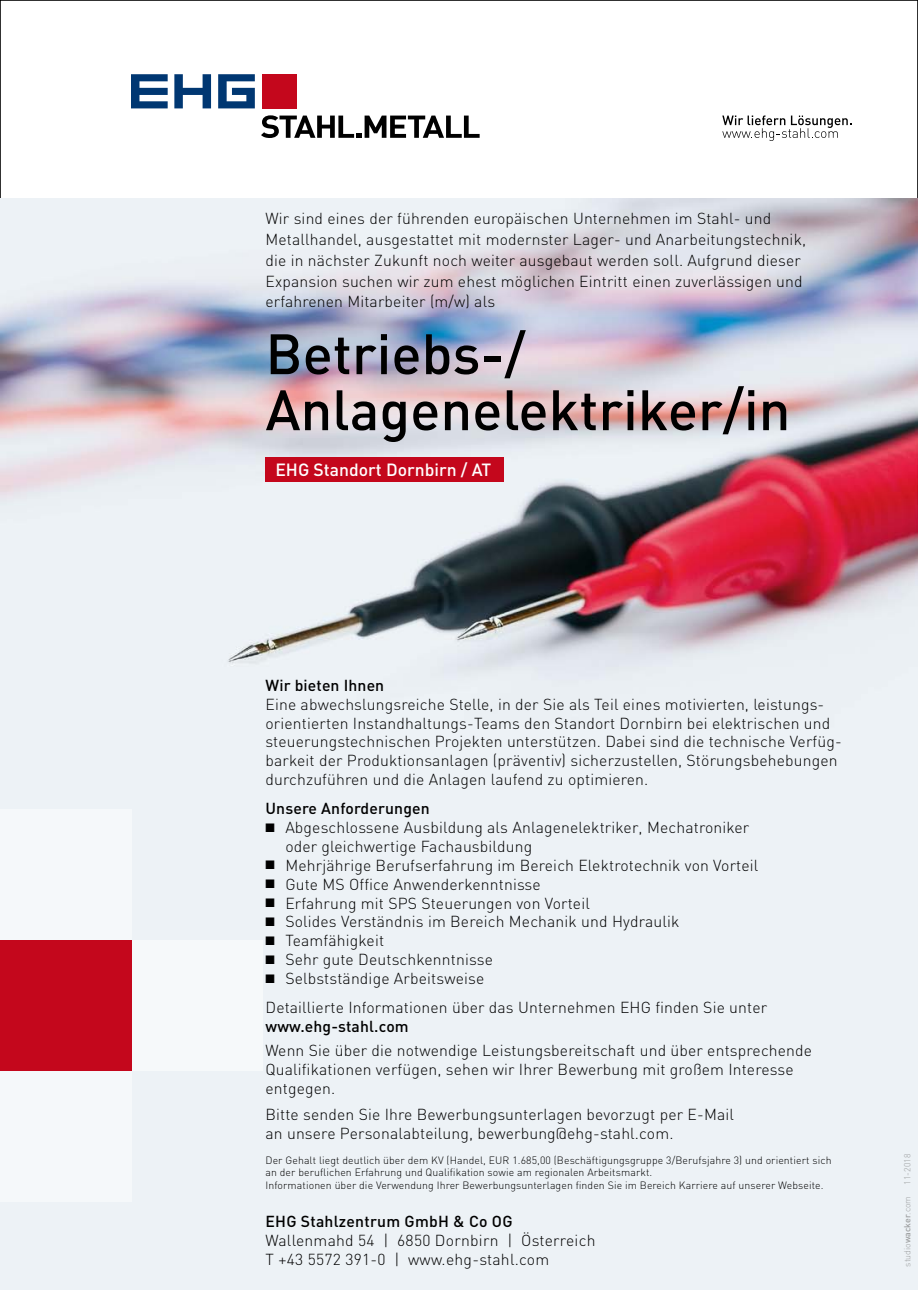
<style>
.page{position:relative;width:918px;height:1290px;background:#fff}
.page>*{position:absolute;margin:0;border:0;box-sizing:border-box;transform-origin:0 0}
.t1{font:500 56px/56px "DIN";color:#000}
.t2{font:500 17.5px "DIN";color:#fff}
.t3{font:300 15.75px/18.9px "DIN";letter-spacing:.01em;color:#000}
.t4{font:500 15.75px "DIN";letter-spacing:.01em;color:#000}
.t5{font:300 10.5px/12.6px "DIN";letter-spacing:.01em;color:#000}
.t6{font:300 8.75px "DIN";color:#9c9e9f}
.s1{font-weight:500}
</style>
<div class="page">
<img style="left:0;top:198px;width:918px;height:1092px">
<svg style="left:261px;top:115px;width:218px;height:23px"></svg>
<svg style="left:131px;top:74px;width:37px;height:34px"></svg>
<svg style="left:218px;top:74px;width:37px;height:34px"></svg>
<svg style="left:174px;top:74px;width:37px;height:34px"></svg>
<div style="left:262px;top:74px;width:34px;height:34px;background:#c4071c"></div>
<svg style="left:722px;top:115px;width:129px;height:26px"></svg>
<div style="left:0;top:1071px;width:131px;height:130px;background:#f5f8fa"></div>
<div style="left:131px;top:940px;width:131px;height:131px;background:#f6f9fa"></div>
<div style="left:0;top:940px;width:131px;height:131px;background:#c4071c"></div>
<div style="left:0;top:809px;width:131px;height:131px;background:#f5f8fa"></div>
<div style="left:265px;top:457px;width:239px;height:25px;background:#c4071c"></div>
<p class="t3" style="left:265px;top:208px;width:542px;line-height:20.7px">Wir sind eines der führenden europäischen Unternehmen im Stahl- und Metallhandel, ausgestattet mit modernster Lager- und Anarbeitungstechnik, die in nächster Zukunft noch weiter ausgebaut werden soll. Aufgrund dieser Expansion suchen wir zum ehest möglichen Eintritt einen zuverlässigen und erfahrenen Mitarbeiter (m/w) als</p>
<h1 class="t1" style="left:265px;top:324px;width:526px">Betriebs-/<br>Anlagenelektriker/in</h1>
<p class="t2" style="left:275px;top:458px;width:217px">EHG Standort Dornbirn / AT</p>
<p class="t4" style="left:265px;top:675px;width:120px">Wir bieten Ihnen</p>
<p class="t3" style="left:265px;top:694px;width:578px">Eine abwechslungsreiche Stelle, in der Sie als Teil eines motivierten, leistungs&shy;orientierten Instandhaltungs-Teams den Standort Dornbirn bei elektrischen und steuerungstechnischen Projekten unterstützen. Dabei sind die technische Verfüg&shy;barkeit der Produktionsanlagen (präventiv) sicherzustellen, Störungsbehebungen durchzuführen und die Anlagen laufend zu optimieren.</p>
<p class="t4" style="left:265px;top:798px;width:166px">Unsere Anforderungen</p>
<p class="t3" style="left:285px;top:818px;width:465px;text-indent:-20px">■ Abgeschlossene Ausbildung als Anlagenelektriker, Mechatroniker oder gleichwertige Fachausbildung</p>
<p class="t3" style="left:265px;top:855px;width:494px">■ Mehrjährige Berufserfahrung im Bereich Elektrotechnik von Vorteil</p>
<p class="t3" style="left:265px;top:874px;width:277px">■ Gute MS Office Anwenderkenntnisse</p>
<p class="t3" style="left:265px;top:893px;width:326px">■ Erfahrung mit SPS Steuerungen von Vorteil</p>
<p class="t3" style="left:265px;top:912px;width:415px">■ Solides Verständnis im Bereich Mechanik und Hydraulik</p>
<p class="t3" style="left:265px;top:931px;width:120px">■ Teamfähigkeit</p>
<p class="t3" style="left:265px;top:950px;width:229px">■ Sehr gute Deutschkenntnisse</p>
<p class="t3" style="left:265px;top:964px;width:503px;line-height:28.9px">■ Selbstständige Arbeitsweise<br>Detaillierte Informationen über das Unternehmen EHG finden Sie unter</p>
<p class="t4" style="left:265px;top:1016px;width:145px">www.ehg-stahl.com</p>
<p class="t3" style="left:265px;top:1040px;width:548px">Wenn Sie über die notwendige Leistungsbereitschaft und über entsprechende<br>Qualifikationen verfügen, sehen wir Ihrer Bewerbung mit großem Interesse entgegen.</p>
<p class="t3" style="left:265px;top:1104px;width:470px">Bitte senden Sie Ihre Bewerbungsunterlagen bevorzugt per E-Mail an unsere Personalabteilung, bewerbung@ehg-stahl.com.</p>
<p class="t5" style="left:265px;top:1153px;width:567px">Der Gehalt liegt deutlich über dem KV (Handel, EUR 1.685,00 (Beschäftigungsgruppe 3/Berufsjahre 3) und orientiert sich an der beruflichen Erfahrung und Qualifikation sowie am regionalen Arbeitsmarkt.<br>Informationen über die Verwendung Ihrer Bewerbungsunterlagen finden Sie im Bereich Karriere auf unserer Webseite.</p>
<p class="t4" style="left:265px;top:1211px;width:249px">EHG Stahlzentrum GmbH &amp; Co OG</p>
<p class="t3" style="left:265px;top:1230px;width:331px">Wallenmahd 54 | 6850 Dornbirn | Österreich<br>T +43 5572 391-0 | www.ehg-stahl.com</p>
<p class="t6" style="left:902px;top:1184px;width:32px;rotate:-90deg">11-2018</p>
<p class="t6" style="left:902px;top:1266px;width:72px;rotate:-90deg">studio<span class="s1">wacker</span>.com</p>
</div>
